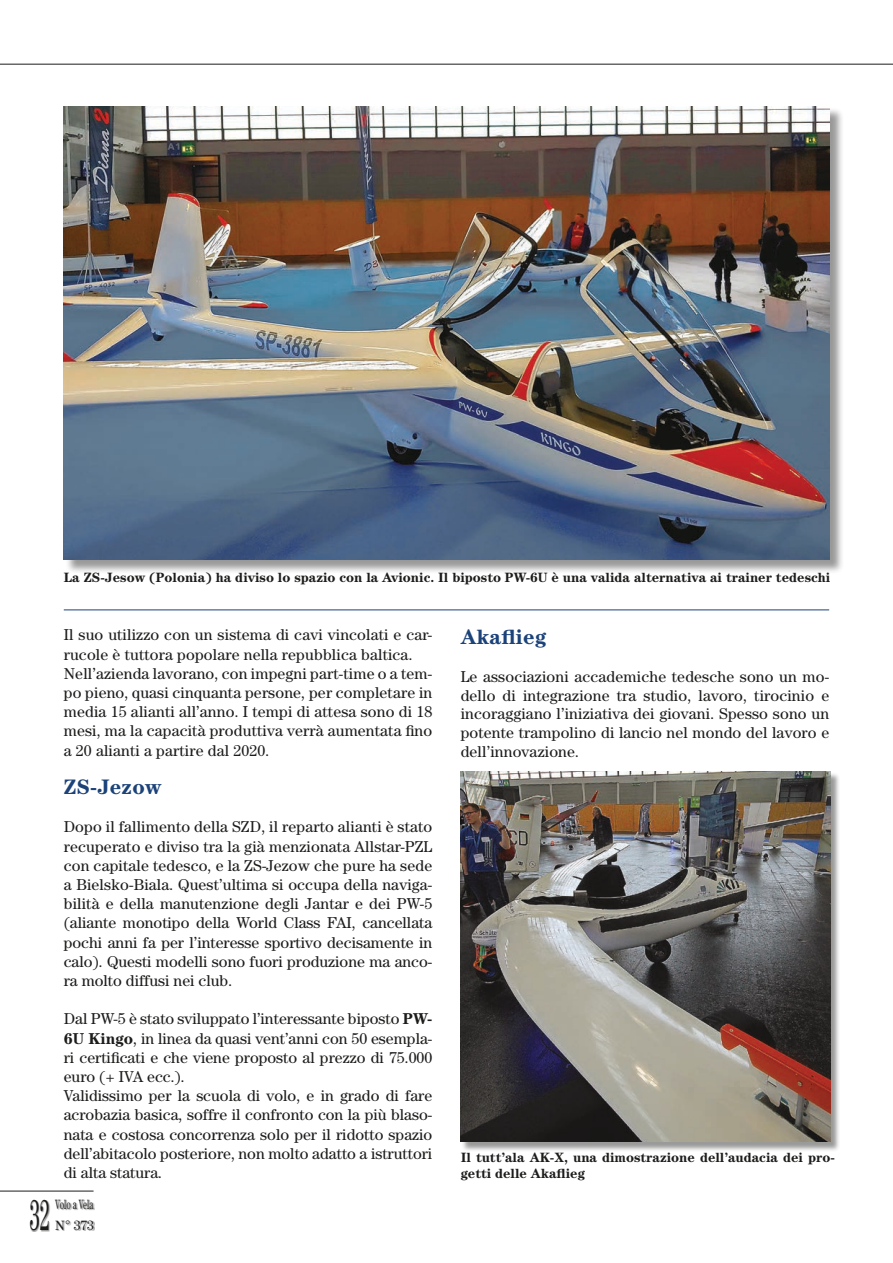
<style>
.page{position:relative;width:893px;height:1263px;background:#fff}
.page>*{position:absolute;margin:0;border:0;box-sizing:border-box;transform-origin:0 0}
.t1{font:43.2px "Century";color:#1c1c1b;scale:.46 1}
.t2{font:700 21px "Century";letter-spacing:.01em;color:#1b4279}
.t3{font:15.75px/19.2px "Century";color:#1c1c1b}
.t4{font:700 13.5px/16.5px "Century";color:#1c1c1b}
.t5{font:13.5px/21px "Century";color:#1c1c1b;scale:.59 1}
.s1{font-weight:700}
</style>
<div class="page">
<hr style="left:0;top:64px;width:893px;height:1px;background:#1c1c1b">
<div style="left:30px;top:1200px;width:21px;height:32px;background:#1c1c1b;opacity:.45"></div>
<hr style="left:0;top:1191px;width:94px;height:1px;background:#1c1c1b">
<div style="left:55px;top:1199px;width:40px;height:32px;background:#1c1c1b;opacity:.45"></div>
<div style="left:65px;top:108px;width:779px;height:467px;background:#1c1c1b;opacity:.45"></div>
<img style="left:64px;top:106px;width:765px;height:454px">
<div style="left:461px;top:772px;width:379px;height:380px;background:#1c1c1b;opacity:.45"></div>
<img style="left:461px;top:771px;width:370px;height:371px">
<hr style="left:64px;top:609px;width:765px;height:1px;background:#1b4279">
<p class="t4" style="left:64px;top:569px;width:768px">La ZS-Jesow (Polonia) ha diviso lo spazio con la Avionic. Il biposto PW-6U è una valida alternativa ai trainer tedeschi</p>
<p class="t3" style="left:64px;top:625px;width:370px">Il suo utilizzo con un sistema di cavi vincolati e car&shy;rucole è tuttora popolare nella repubblica baltica.<br>Nell’azienda lavorano, con impegni part-time o a tem&shy;po pieno, quasi cinquanta persone, per completare in media 15 alianti all’anno. I tempi di attesa sono di 18 mesi, ma la capacità produttiva verrà aumentata fino a 20 alianti a partire dal 2020.</p>
<h2 class="t2" style="left:64px;top:774px;width:99px">ZS-Jezow</h2>
<p class="t3" style="left:64px;top:817px;width:370px;text-align:justify">Dopo il fallimento della SZD, il reparto alianti è stato recuperato e diviso tra la già menzionata Allstar-PZL con capitale tedesco, e la ZS-Jezow che pure ha sede a Bielsko-Biala. Quest’ultima si occupa della naviga&shy;bilità e della manutenzione degli Jantar e dei PW-5 (aliante monotipo della World Class FAI, cancellata pochi anni fa per l’interesse sportivo decisamente in calo). Questi modelli sono fuori produzione ma anco&shy;ra molto diffusi nei club.</p>
<p class="t3" style="left:64px;top:1009px;width:370px">Dal PW-5 è stato sviluppato l’interessante biposto <span class="s1">PW-6U Kingo</span>, in linea da quasi vent’anni con 50 esempla&shy;ri certificati e che viene proposto al prezzo di 75.000 euro (+ IVA ecc.).<br>Validissimo per la scuola di volo, e in grado di fare acrobazia basica, soffre il confronto con la più blaso&shy;nata e costosa concorrenza solo per il ridotto spazio dell’abitacolo posteriore, non molto adatto a istruttori di alta statura.</p>
<h1 class="t1" style="left:30px;top:1190px;width:45px">32</h1>
<p class="t5" style="left:55px;top:1194px;width:67px">Volo a Vela<br>N° 373</p>
<h2 class="t2" style="left:461px;top:625px;width:87px">Akaflieg</h2>
<p class="t3" style="left:461px;top:667px;width:370px;line-height:18.8px;text-align:justify">Le associazioni accademiche tedesche sono un mo&shy;dello di integrazione tra studio, lavoro, tirocinio e incoraggiano l’iniziativa dei giovani. Spesso sono un potente trampolino di lancio nel mondo del lavoro e dell’innovazione.</p>
<p class="t4" style="left:461px;top:1149px;width:376px">Il tutt’ala AK-X, una dimostrazione dell’audacia dei pro&shy;getti delle Akaflieg</p>
</div>
